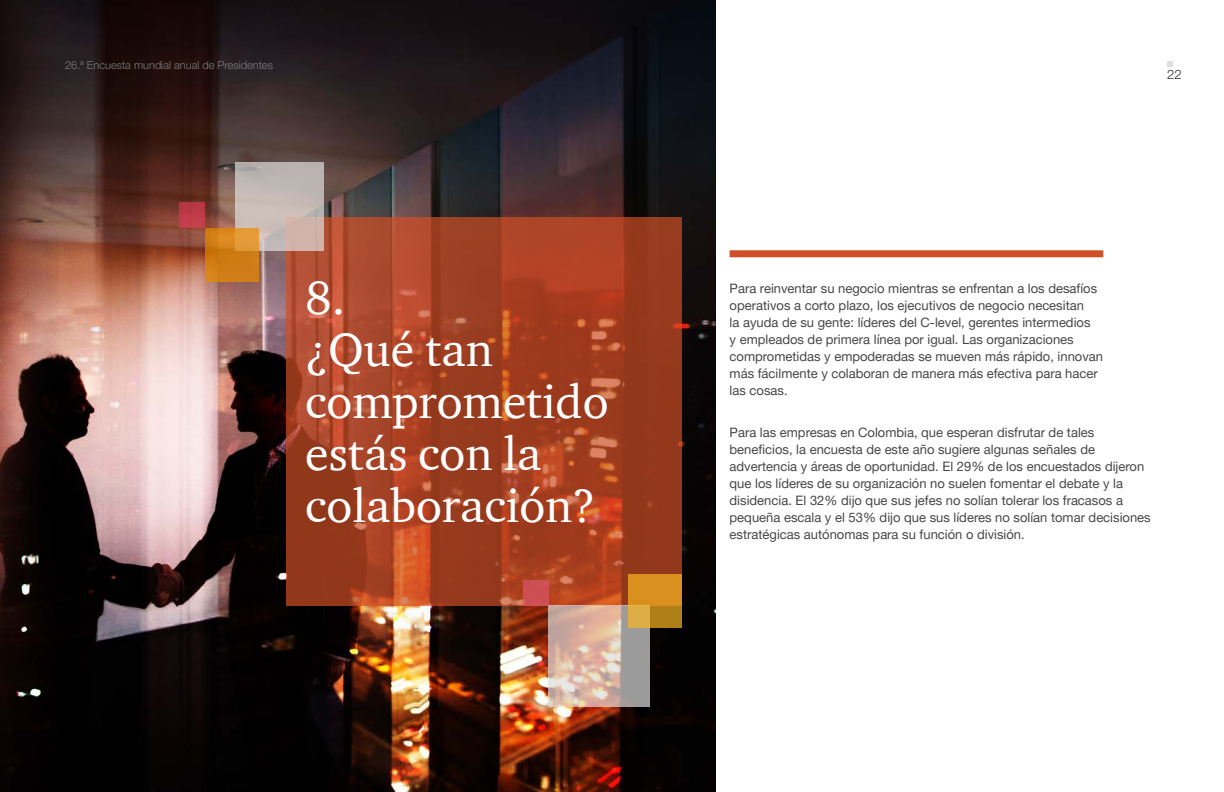
<style>
.page{position:relative;width:1224px;height:792px;background:#fff}
.page>*{position:absolute;margin:0;border:0;box-sizing:border-box;transform-origin:0 0}
.t1{font:48px/52px "ITC Charter Com";color:#fff}
.t2{font:13px/17px "Helvetica Neue LT Pro";color:#464646}
.t3{font:300 13px "Helvetica Neue LT Pro";color:#2d2d2d}
.t4{font:300 11px "Helvetica Neue LT Pro";color:#7d7e7f}
</style>
<div class="page">
<img style="left:0;top:0;width:715px;height:792px">
<div style="left:730px;top:250px;width:373px;height:7px;background:#d04f26"></div>
<svg style="left:286px;top:217px;width:396px;height:389px;background:#a44123"></svg>
<svg style="left:236px;top:162px;width:88px;height:88px;background:#c4b7b2"></svg>
<svg style="left:205px;top:228px;width:54px;height:53px;background:#d4831d"></svg>
<div style="left:180px;top:202px;width:25px;height:26px;background:#be3b49"></div>
<svg style="left:549px;top:606px;width:101px;height:101px;background:#cab0a4"></svg>
<svg style="left:628px;top:574px;width:54px;height:54px;background:#d09123"></svg>
<div style="left:524px;top:581px;width:25px;height:25px;background:#ce4e53"></div>
<svg style="left:1167px;top:61px;width:6px;height:5px"></svg>
<p class="t4" style="left:65px;top:58px;width:209px">26.ª Encuesta mundial anual de Presidentes</p>
<p class="t3" style="left:1167px;top:67px;width:16px">22</p>
<h1 class="t1" style="left:305px;top:271px;width:305px">8.<br>¿Qué tan comprometido estás con la colaboración?</h1>
<p class="t2" style="left:730px;top:279px;width:375px">Para reinventar su negocio mientras se enfrentan a los desafíos operativos a corto plazo, los ejecutivos de negocio necesitan<br>la ayuda de su gente: líderes del C-level, gerentes intermedios<br>y empleados de primera línea por igual. Las organizaciones comprometidas y empoderadas se mueven más rápido, innovan más fácilmente y colaboran de manera más efectiva para hacer las cosas.</p>
<p class="t2" style="left:730px;top:423px;width:423px">Para las empresas en Colombia, que esperan disfrutar de tales beneficios, la encuesta de este año sugiere algunas señales de advertencia y áreas de oportunidad. El 29% de los encuestados dijeron que los líderes de su organización no suelen fomentar el debate y la disidencia. El 32% dijo que sus jefes no solían tolerar los fracasos a pequeña escala y el 53% dijo que sus líderes no solían tomar decisiones estratégicas autónomas para su función o división.</p>
</div>
